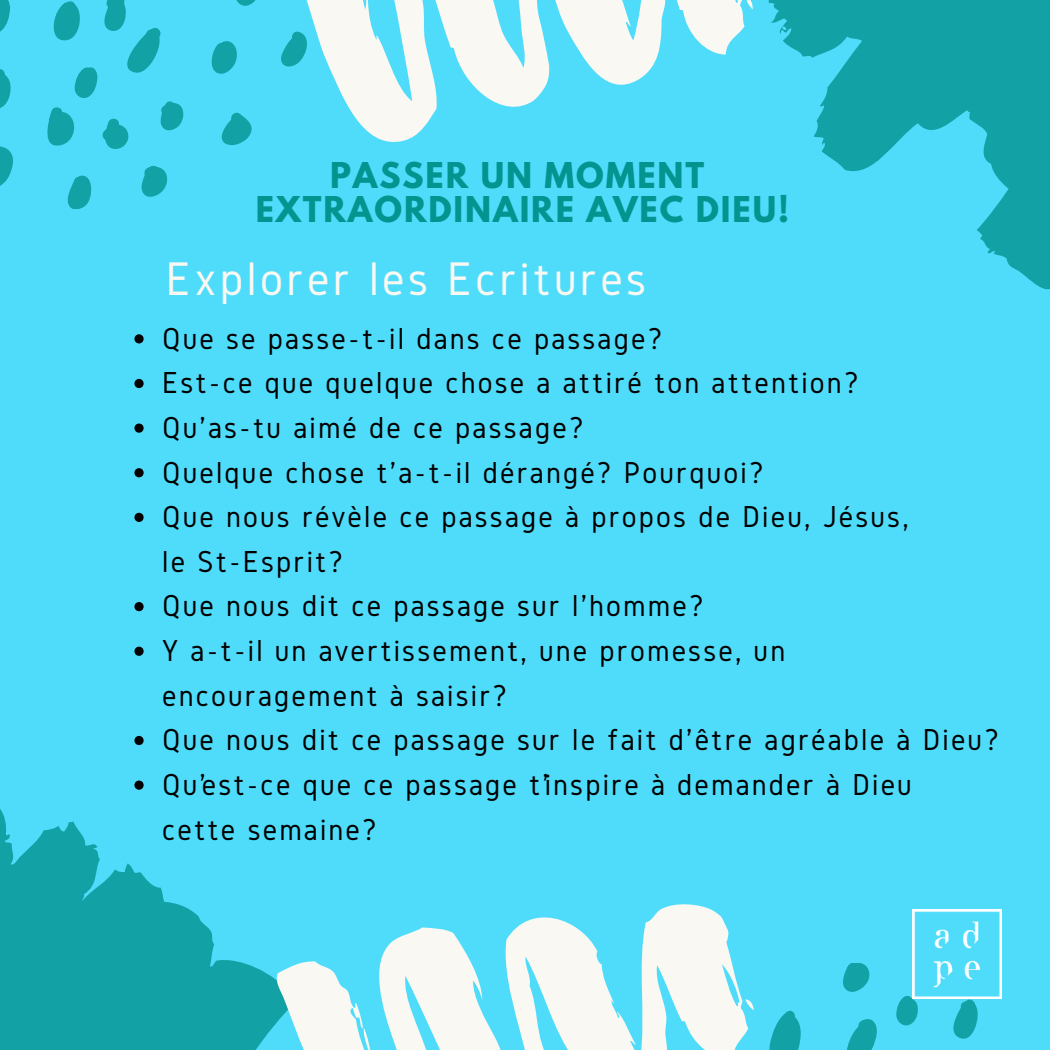
<style>
.page{position:relative;width:1050px;height:1050px;background:#4fdcfb}
.page>*{position:absolute;margin:0;border:0;box-sizing:border-box;transform-origin:0 0}
.t1{font:49px "Gidole";letter-spacing:.07em;color:#f9f8f2}
.t2{font:31.5px/44.6px "Gidole";letter-spacing:.07em;color:#000}
.t3{font:700 31.5px/34.1px "League Spartan";letter-spacing:.06em;color:#039490;text-align:center}
</style>
<div class="page">
<svg style="left:211px;top:41px;width:26px;height:33px"></svg>
<svg style="left:236px;top:0;width:20px;height:6px"></svg>
<svg style="left:0;top:69px;width:11px;height:39px"></svg>
<svg style="left:0;top:0;width:11px;height:32px"></svg>
<svg style="left:47px;top:0;width:137px;height:149px"></svg>
<svg style="left:0;top:146px;width:13px;height:40px"></svg>
<svg style="left:67px;top:175px;width:25px;height:34px"></svg>
<svg style="left:141px;top:166px;width:26px;height:31px"></svg>
<svg style="left:221px;top:112px;width:31px;height:33px"></svg>
<svg style="left:281px;top:31px;width:26px;height:36px"></svg>
<svg style="left:307px;top:0;width:380px;height:142px"></svg>
<svg style="left:687px;top:0;width:363px;height:290px"></svg>
<svg style="left:134px;top:334px;width:10px;height:9px"></svg>
<svg style="left:134px;top:379px;width:10px;height:9px"></svg>
<svg style="left:134px;top:424px;width:10px;height:9px"></svg>
<svg style="left:134px;top:468px;width:10px;height:9px"></svg>
<svg style="left:134px;top:513px;width:10px;height:9px"></svg>
<svg style="left:134px;top:602px;width:10px;height:9px"></svg>
<svg style="left:134px;top:647px;width:10px;height:9px"></svg>
<svg style="left:134px;top:736px;width:10px;height:9px"></svg>
<svg style="left:779px;top:1010px;width:22px;height:40px"></svg>
<svg style="left:847px;top:1019px;width:30px;height:31px"></svg>
<svg style="left:951px;top:998px;width:33px;height:41px"></svg>
<svg style="left:896px;top:995px;width:23px;height:31px"></svg>
<svg style="left:843px;top:964px;width:27px;height:28px"></svg>
<svg style="left:0;top:780px;width:269px;height:270px;fill:#12a2a5"></svg>
<svg style="left:269px;top:904px;width:510px;height:146px"></svg>
<img style="left:912px;top:909px;width:89px;height:89px">
<p class="t3" style="left:256px;top:162px;width:535px">PASSER UN MOMENT<br>EXTRAORDINAIRE AVEC DIEU!</p>
<h1 class="t1" style="left:166px;top:252px;width:482px">Explorer les Écritures</h1>
<p class="t2" style="left:162px;top:316px;width:838px">Que se passe-t-il dans ce passage?<br>Est-ce que quelque chose a attiré ton attention?<br>Qu'as-tu aimé de ce passage?<br>Quelque chose t'a-t-il dérangé? Pourquoi?<br>Que nous révèle ce passage à propos de Dieu, Jésus,<br>le St-Esprit?<br>Que nous dit ce passage sur l'homme?<br>Y a-t-il un avertissement, une promesse, un encouragement à saisir?<br>Que nous dit ce passage sur le fait d'être agréable à Dieu?<br>Qu’est-ce que ce passage t’inspire à demander à Dieu<br>cette semaine?</p>
</div>
